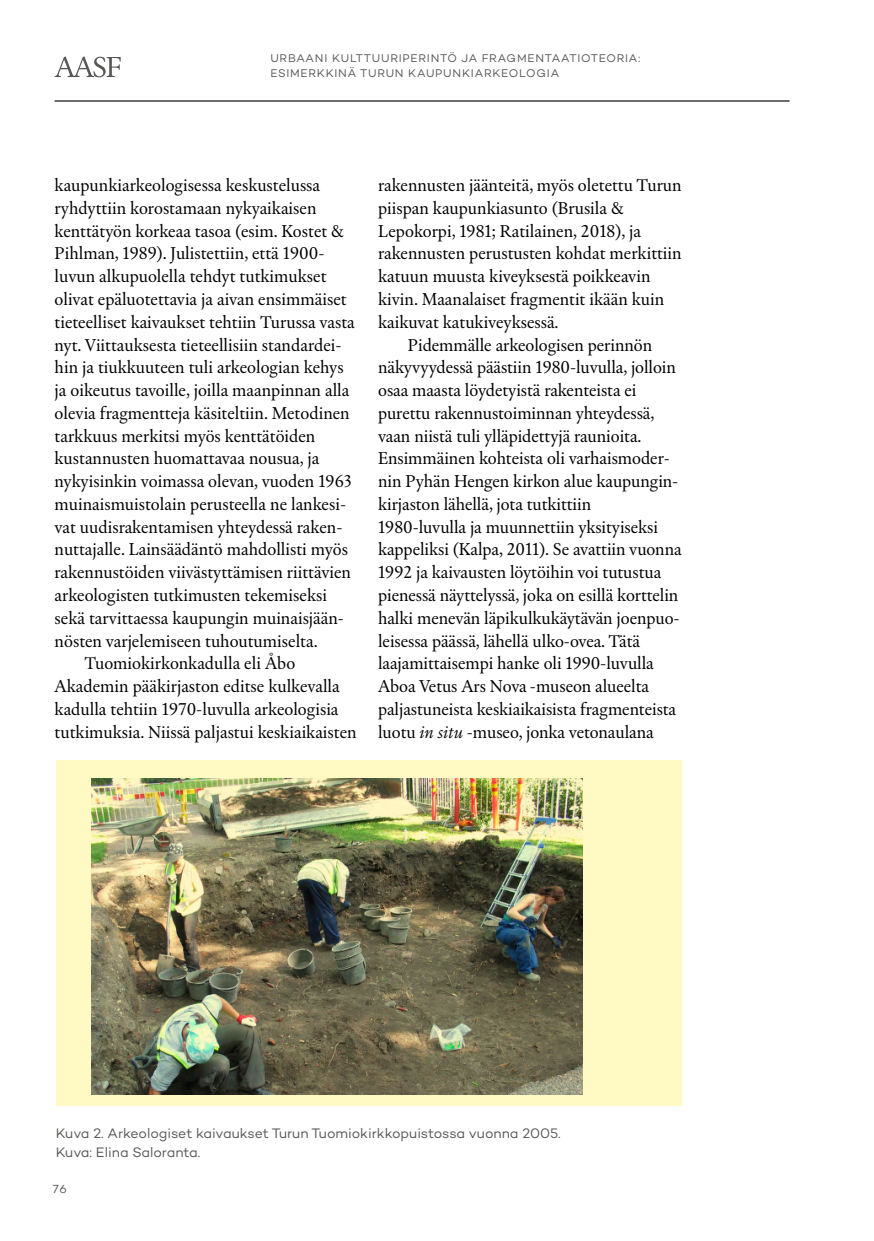
<style>
.page{position:relative;width:874px;height:1241px;background:#fff}
.page>*{position:absolute;margin:0;border:0;box-sizing:border-box;transform-origin:0 0}
.t1{font:17.5px "Chassi S";color:#000}
.t2{font:14px/19.2px "Campton";letter-spacing:-.005em;color:#575756}
.t3{font:11.9px "Campton";color:#575756}
.t4{font:11.38px/15.8px "Campton";letter-spacing:.07em;color:#575756}
.s1{font-style:italic}
</style>
<div class="page">
<hr style="left:55px;top:100px;width:734px;height:2px;background:#575756">
<svg style="left:55px;top:56px;width:66px;height:21px"></svg>
<div style="left:56px;top:760px;width:625px;height:345px;background:#fff9c3"></div>
<img style="left:91px;top:778px;width:491px;height:316px">
<p class="t4" style="left:270px;top:50px;width:371px">URBAANI KULTTUURIPERINTÖ JA FRAGMENTAATIOTEORIA:<br>ESIMERKKINÄ TURUN KAUPUNKIARKEOLOGIA</p>
<p class="t1" style="left:55px;top:175px;width:267px">kaupunkiarkeologisessa keskustelussa</p>
<p class="t1" style="left:55px;top:197px;width:263px">ryhdyttiin korostamaan nykyaikaisen</p>
<p class="t1" style="left:55px;top:220px;width:290px">kenttätyön korkeaa tasoa (esim. Kostet &amp;</p>
<p class="t1" style="left:55px;top:243px;width:271px">Pihlman, 1989). Julistettiin, että 1900-</p>
<p class="t1" style="left:55px;top:266px;width:273px">luvun alkupuolella tehdyt tutkimukset</p>
<p class="t1" style="left:55px;top:288px;width:293px">olivat epäluotettavia ja aivan ensimmäiset</p>
<p class="t1" style="left:55px;top:311px;width:301px">tieteelliset kaivaukset tehtiin Turussa vasta</p>
<p class="t1" style="left:55px;top:334px;width:288px">nyt. Viittauksesta tieteellisiin standardei-</p>
<p class="t1" style="left:55px;top:357px;width:290px">hin ja tiukkuuteen tuli arkeologian kehys</p>
<p class="t1" style="left:55px;top:379px;width:296px">ja oikeutus tavoille, joilla maanpinnan alla</p>
<p class="t1" style="left:55px;top:402px;width:296px">olevia fragmentteja käsiteltiin. Metodinen</p>
<p class="t1" style="left:55px;top:425px;width:262px">tarkkuus merkitsi myös kenttätöiden</p>
<p class="t1" style="left:55px;top:448px;width:266px">kustannusten huomattavaa nousua, ja</p>
<p class="t1" style="left:55px;top:470px;width:298px">nykyisinkin voimassa olevan, vuoden 1963</p>
<p class="t1" style="left:55px;top:493px;width:293px">muinaismuistolain perusteella ne lankesi-</p>
<p class="t1" style="left:55px;top:516px;width:289px">vat uudisrakentamisen yhteydessä raken-</p>
<p class="t1" style="left:55px;top:539px;width:295px">nuttajalle. Lainsäädäntö mahdollisti myös</p>
<p class="t1" style="left:55px;top:561px;width:298px">rakennustöiden viivästyttämisen riittävien</p>
<p class="t1" style="left:55px;top:584px;width:274px">arkeologisten tutkimusten tekemiseksi</p>
<p class="t1" style="left:55px;top:607px;width:291px">sekä tarvittaessa kaupungin muinaisjään-</p>
<p class="t1" style="left:55px;top:630px;width:264px">nösten varjelemiseen tuhoutumiselta.</p>
<p class="t1" style="left:84px;top:652px;width:212px">Tuomiokirkonkadulla eli Åbo</p>
<p class="t1" style="left:55px;top:675px;width:286px">Akademin pääkirjaston editse kulkevalla</p>
<p class="t1" style="left:55px;top:698px;width:285px">kadulla tehtiin 1970-luvulla arkeologisia</p>
<p class="t1" style="left:55px;top:721px;width:303px">tutkimuksia. Niissä paljastui keskiaikaisten</p>
<p class="t1" style="left:378px;top:175px;width:305px">rakennusten jäänteitä, myös oletettu Turun</p>
<p class="t1" style="left:378px;top:197px;width:247px">piispan kaupunkiasunto (Brusila &amp;</p>
<p class="t1" style="left:378px;top:220px;width:264px">Lepokorpi, 1981; Ratilainen, 2018), ja</p>
<p class="t1" style="left:378px;top:243px;width:305px">rakennusten perustusten kohdat merkittiin</p>
<p class="t1" style="left:378px;top:266px;width:274px">katuun muusta kiveyksestä poikkeavin</p>
<p class="t1" style="left:378px;top:288px;width:287px">kivin. Maanalaiset fragmentit ikään kuin</p>
<p class="t1" style="left:378px;top:311px;width:182px">kaikuvat katukiveyksessä.</p>
<p class="t1" style="left:407px;top:334px;width:245px">Pidemmälle arkeologisen perinnön</p>
<p class="t1" style="left:378px;top:357px;width:299px">näkyvyydessä päästiin 1980-luvulla, jolloin</p>
<p class="t1" style="left:378px;top:379px;width:260px">osaa maasta löydetyistä rakenteista ei</p>
<p class="t1" style="left:378px;top:402px;width:278px">purettu rakennustoiminnan yhteydessä,</p>
<p class="t1" style="left:378px;top:425px;width:265px">vaan niistä tuli ylläpidettyjä raunioita.</p>
<p class="t1" style="left:378px;top:448px;width:293px">Ensimmäinen kohteista oli varhaismoder-</p>
<p class="t1" style="left:378px;top:470px;width:302px">nin Pyhän Hengen kirkon alue kaupungin-</p>
<p class="t1" style="left:378px;top:493px;width:214px">kirjaston lähellä, jota tutkittiin</p>
<p class="t1" style="left:378px;top:516px;width:281px">1980-luvulla ja muunnettiin yksityiseksi</p>
<p class="t1" style="left:378px;top:539px;width:305px">kappeliksi (Kalpa, 2011). Se avattiin vuonna</p>
<p class="t1" style="left:378px;top:561px;width:284px">1992 ja kaivausten löytöihin voi tutustua</p>
<p class="t1" style="left:378px;top:584px;width:302px">pienessä näyttelyssä, joka on esillä korttelin</p>
<p class="t1" style="left:378px;top:607px;width:303px">halki menevän läpikulkukäytävän joenpuo-</p>
<p class="t1" style="left:378px;top:630px;width:263px">leisessa päässä, lähellä ulko-ovea. Tätä</p>
<p class="t1" style="left:378px;top:652px;width:277px">laajamittaisempi hanke oli 1990-luvulla</p>
<p class="t1" style="left:378px;top:675px;width:272px">Aboa Vetus Ars Nova -museon alueelta</p>
<p class="t1" style="left:378px;top:698px;width:299px">paljastuneista keskiaikaisista fragmenteista</p>
<p class="t1" style="left:378px;top:721px;width:277px">luotu <span class="s1">in situ</span> -museo, jonka vetonaulana</p>
<p class="t2" style="left:56px;top:1123px;width:506px">Kuva 2. Arkeologiset kaivaukset Turun Tuomiokirkkopuistossa vuonna 2005.<br>Kuva: Elina Saloranta.</p>
<p class="t3" style="left:53px;top:1181px;width:15px">76</p>
</div>
